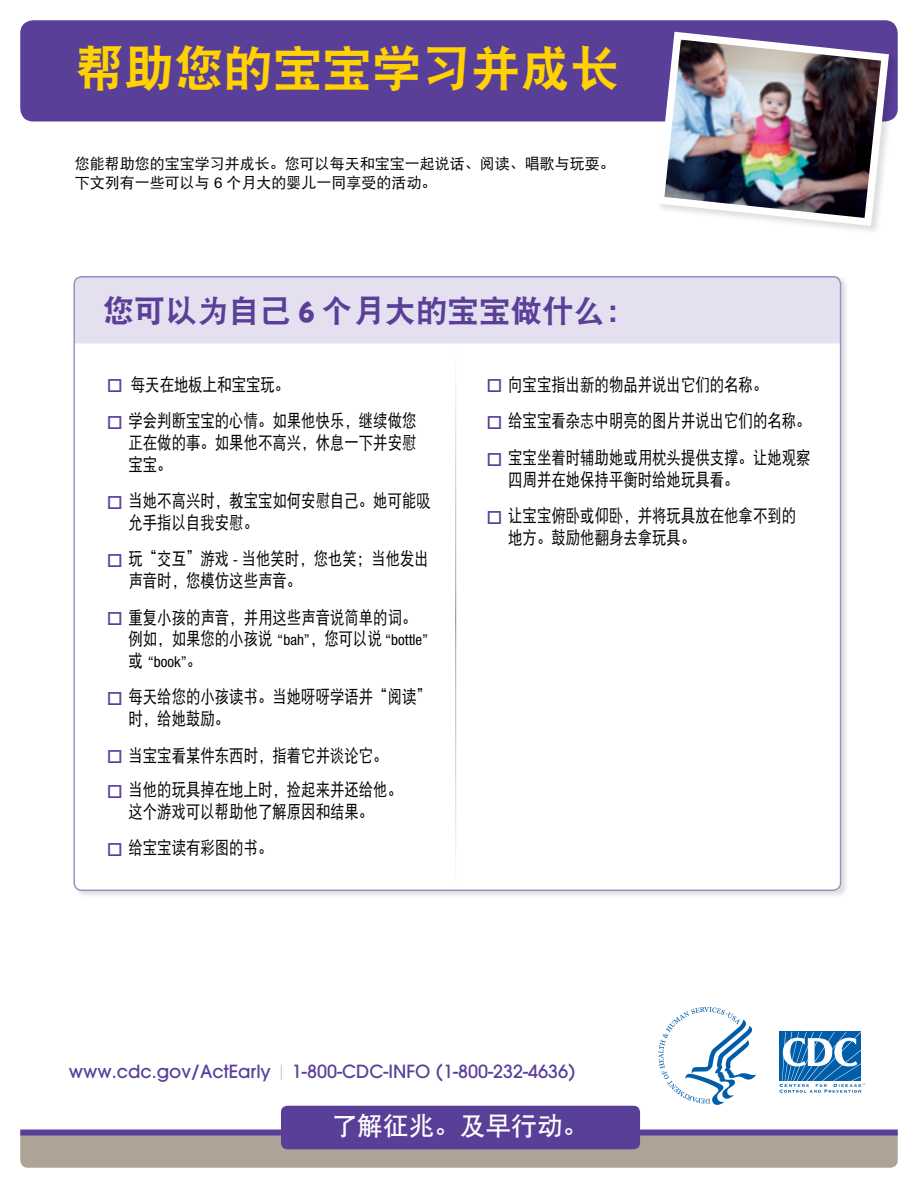
<style>
.page{position:relative;width:918px;height:1188px;background:#fff}
.page>*{position:absolute;margin:0;border:0;box-sizing:border-box;transform-origin:0 0}
.t1{font:49.5px "DFP Hei W9";color:#ffd200}
.t2{font:31.5px "DFP Hei W9";color:#5a3f99}
.t3{font:25.65px "DFP Hei W7";color:#fff}
.t4{font:18px/21.6px "DFP Hei W5";color:#000;scale:.8 1}
.t5{font:500 18px "Avant Garde";color:#5a3f99}
.t6{font:15px "DFP Hei W5";color:#000}
.t7{font:condensed 15px "Helvetica Neue";color:#000}
.s1{font-family:"Helvetica Neue"}
.s2{font-family:"Coop";font-weight:800}
.s3{color:#5a3f99}
.s4{font-family:"Helvetica Neue";font-stretch:condensed;font-size:15px}
.s5{font-family:"DFP Hei W5";font-stretch:normal;font-size:18px}
.s6{font-weight:200;color:#9d8ec3}
</style>
<div class="page">
<div style="left:74px;top:275px;width:774px;height:623px;background:#000;opacity:.13"></div>
<div style="left:75px;top:276px;width:766px;height:615px;background:#fff;border-radius:8px"></div>
<div style="left:75px;top:276px;width:766px;height:67px;background:#e4e0f0"></div>
<div style="left:20px;top:20px;width:878px;height:102px;background:#5a3f99;border-radius:13px"></div>
<div style="left:656px;top:31px;width:243px;height:204px;background:#000;opacity:.13"></div>
<svg style="left:656px;top:32px;width:233px;height:194px"></svg>
<img style="left:664px;top:40px;width:217px;height:178px">
<div style="left:20px;top:1136px;width:878px;height:32px;background:#ada497"></div>
<div style="left:20px;top:1130px;width:878px;height:6px;background:#5a3f99"></div>
<div style="left:281px;top:1106px;width:359px;height:43px;background:#5a3f99;border-radius:6px"></div>
<svg style="left:779px;top:1031px;width:82px;height:1px"></svg>
<svg style="left:779px;top:1032px;width:86px;height:61px"></svg>
<svg style="left:658px;top:1007px;width:98px;height:98px"></svg>
<p class="t1" style="left:75px;top:44px;width:546px">帮助您的宝宝学习并成长</p>
<p class="t6" style="left:75px;top:156px;width:541px">您能帮助您的宝宝学习并成长。您可以每天和宝宝一起说话、阅读、唱歌与玩耍。</p>
<p class="t6" style="left:75px;top:175px;width:363px">下文列有一些可以与 <span class="s1">6</span> 个月大的婴儿一同享受的活动。</p>
<p class="t2" style="left:103px;top:295px;width:535px">您可以为自己 <span class="s2">6</span> 个月大的宝宝做什么：</p>
<p class="t4" style="left:107px;top:374px;width:230px"><span class="s3">□</span> 每天在地板上和宝宝玩。</p>
<p class="t4" style="left:129px;top:410px;width:361px;text-align:justify;text-indent:-22px"><span class="s3">□</span> 学会判断宝宝的心情。如果他快乐，继续做您正在做的事。如果他不高兴，休息一下并安慰宝宝。</p>
<p class="t4" style="left:129px;top:490px;width:379px;text-indent:-22px"><span class="s3">□</span> 当她不高兴时，教宝宝如何安慰自己。她可能吸允手指以自我安慰。</p>
<p class="t4" style="left:129px;top:548px;width:377px;text-indent:-22px"><span class="s3">□</span> 玩“交互”游戏 <span class="s4">-</span> 当他笑时，您也笑；当他发出声音时，您模仿这些声音。</p>
<p class="t4" style="left:129px;top:606px;width:376px;text-indent:-22px"><span class="s3">□</span> 重复小孩的声音，并用这些声音说简单的词。例如，如果您的小孩说 <span class="s4">“bah”</span>，您可以说 <span class="s4">“bottle”</span></p>
<p class="t7" style="left:129px;top:653px;width:74px"><span class="s5">或</span> “book”<span class="s5">。</span></p>
<p class="t4" style="left:129px;top:686px;width:379px;text-indent:-22px"><span class="s3">□</span> 每天给您的小孩读书。当她呀呀学语并“阅读”时，给她鼓励。</p>
<p class="t4" style="left:107px;top:744px;width:352px"><span class="s3">□</span> 当宝宝看某件东西时，指着它并谈论它。</p>
<p class="t4" style="left:107px;top:779px;width:370px;text-align:center"><span class="s3">□</span> 当他的玩具掉在地上时，捡起来并还给他。这个游戏可以帮助他了解原因和结果。</p>
<p class="t4" style="left:107px;top:837px;width:208px"><span class="s3">□</span> 给宝宝读有彩图的书。</p>
<p class="t4" style="left:487px;top:374px;width:352px"><span class="s3">□</span> 向宝宝指出新的物品并说出它们的名称。</p>
<p class="t4" style="left:487px;top:410px;width:406px"><span class="s3">□</span> 给宝宝看杂志中明亮的图片并说出它们的名称。</p>
<p class="t4" style="left:508px;top:447px;width:379px;text-indent:-22px"><span class="s3">□</span> 宝宝坐着时辅助她或用枕头提供支撑。让她观察四周并在她保持平衡时给她玩具看。</p>
<p class="t4" style="left:508px;top:505px;width:361px;text-indent:-22px"><span class="s3">□</span> 让宝宝俯卧或仰卧，并将玩具放在他拿不到的地方。鼓励他翻身去拿玩具。</p>
<p class="t5" style="left:69px;top:1061px;width:508px">www.cdc.gov/ActEarly <span class="s6">|</span> 1-800-CDC-INFO (1-800-232-4636)</p>
<p class="t3" style="left:332px;top:1113px;width:258px">了解征兆。及早行动。</p>
</div>
